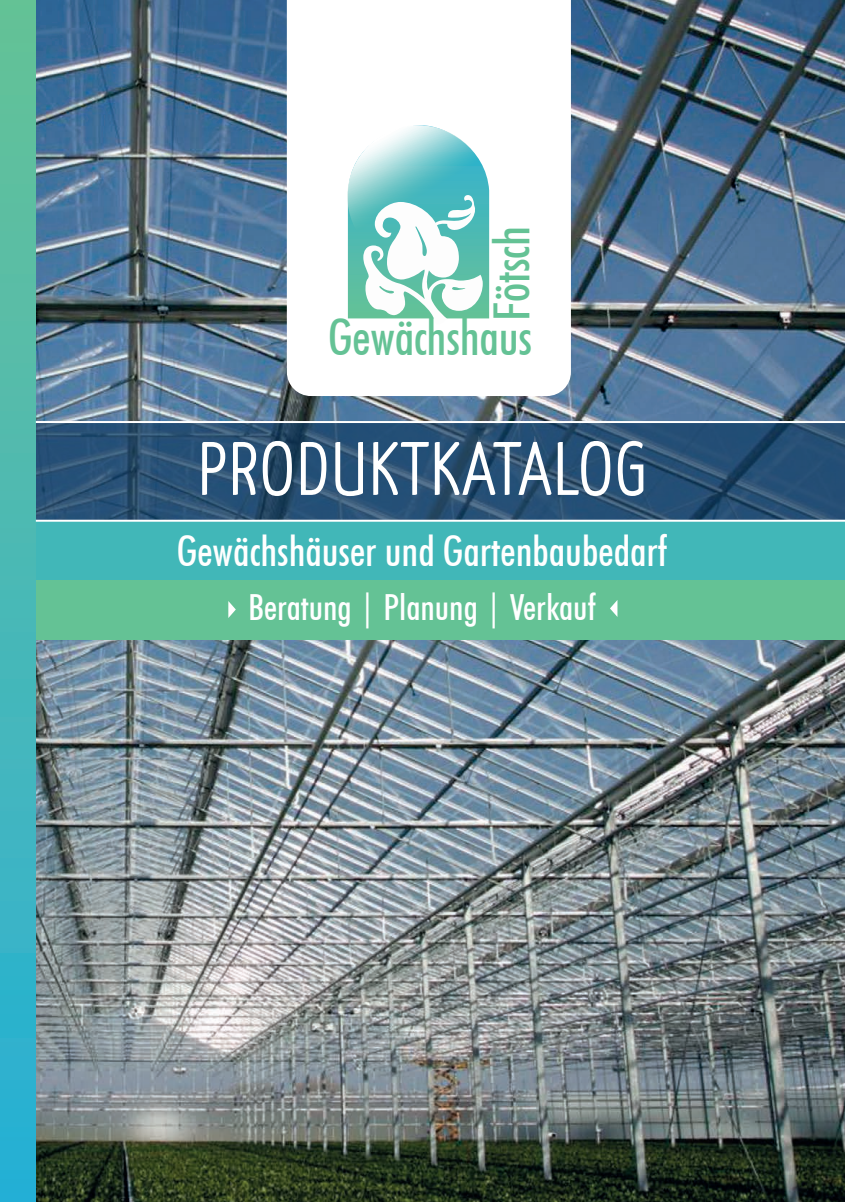
<style>
.page{position:relative;width:845px;height:1202px;background:#fff}
.page>*{position:absolute;margin:0;border:0;box-sizing:border-box;transform-origin:0 0}
.t1{font:500 condensed 50px "Futura BT";letter-spacing:-.005em;color:#64c295}
.t2{font:500 condensed 42px "Futura BT";color:#fff}
.t3{font:500 condensed 36px "Futura BT";color:#fff}
</style>
<div class="page">
<img style="left:36px;top:0;width:809px;height:1202px">
<svg style="left:36px;top:423px;width:809px;height:97px;background:#295074"></svg>
<div style="left:30px;top:581px;width:815px;height:59px;background:#64c295"></div>
<div style="left:30px;top:521px;width:815px;height:59px;background:#41b7b8"></div>
<svg style="left:201px;top:441px;width:25px;height:55px"></svg>
<svg style="left:232px;top:440px;width:61px;height:57px"></svg>
<svg style="left:300px;top:441px;width:28px;height:55px"></svg>
<svg style="left:334px;top:441px;width:30px;height:56px"></svg>
<svg style="left:287px;top:0;width:284px;height:396px"></svg>
<svg style="left:348px;top:125px;width:141px;height:199px"></svg>
<div style="left:0;top:0;width:36px;height:1202px;background:linear-gradient(to bottom,#68c296,#27afd6)"></div>
<svg style="left:228px;top:601px;width:8px;height:17px"></svg>
<svg style="left:610px;top:600px;width:7px;height:17px"></svg>
<hr style="left:36px;top:421px;width:809px;height:2px;background:#fff">
<hr style="left:36px;top:520px;width:809px;height:2px;background:#fff">
<svg style="left:372px;top:425px;width:272px;height:72px"></svg>
<p class="t1" style="left:481px;top:321px;width:96px;rotate:-90deg">Fötsch</p>
<p class="t1" style="left:328px;top:307px;width:205px">Gewächshaus</p>
<p class="t2" style="left:177px;top:526px;width:492px">Gewächshäuser und Gartenbaubedarf</p>
<p class="t3" style="left:248px;top:586px;width:349px">Beratung | Planung | Verkauf</p>
</div>
